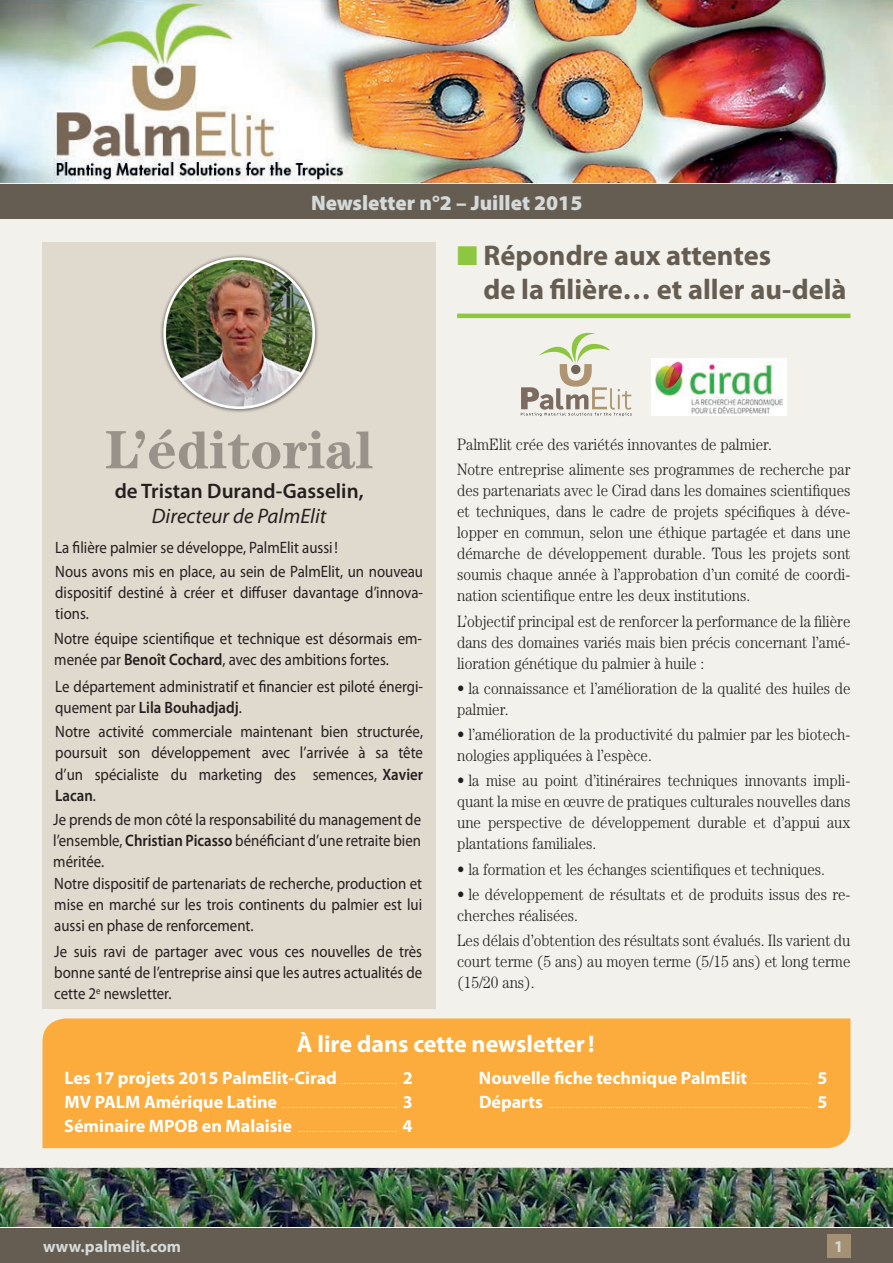
<style>
.page{position:relative;width:893px;height:1263px;background:#fff}
.page>*{position:absolute;margin:0;border:0;box-sizing:border-box;transform-origin:0 0}
.t1{font:700 54px "Century";color:#97928a}
.t2{font:700 28.5px/34.2px "Myriad Pro";color:#655c52}
.t3{font:700 24px "Myriad Pro";color:#fff}
.t4{font:900 21px "Myriad Pro";color:#d4dad9}
.t5{font:600 21px "Myriad Pro";color:#231f20}
.t6{font:italic 21px "Myriad Pro";color:#231f20}
.t7{font:700 18px "Myriad Pro";color:#fff}
.t8{font:300 16.5px/21px "Century";color:#231f20;scale:.9 1}
.t9{font:16.5px/21.3px "Myriad Pro";color:#231f20;scale:.9 1}
.t10{font:700 16.5px "Myriad Pro";color:#d4dad9}
.t11{font:300 12px/24px "Myriad Pro";color:#fff}
.s1{color:#8dc641}
.s2{font-weight:600}
.s3{font-weight:300;font-size:12px}
.s4{font-weight:700;font-size:18px}
</style>
<div class="page">
<div style="left:0;top:202px;width:893px;height:974px;background:#f2f1ec"></div>
<img style="left:0;top:0;width:893px;height:183px">
<div style="left:0;top:1229px;width:893px;height:34px;background:#655c52"></div>
<img style="left:0;top:1167px;width:893px;height:60px">
<div style="left:0;top:185px;width:893px;height:34px;background:#655c52"></div>
<div style="left:827px;top:1234px;width:23px;height:24px;background:#a49072"></div>
<div style="left:43px;top:242px;width:393px;height:767px;background:#e0d9cd"></div>
<div style="left:159px;top:253px;width:160px;height:160px;background:#231f20;opacity:.75"></div>
<img style="left:165px;top:259px;width:149px;height:149px;border-radius:75px">
<div style="left:163px;top:257px;width:152px;height:152px;border:3px solid #fff;border-radius:50%"></div>
<hr style="left:457px;top:314px;width:393px;height:4px;background:#8dc641">
<svg style="left:521px;top:333px;width:111px;height:83px"></svg>
<div style="left:651px;top:358px;width:136px;height:58px;background:#fff"></div>
<img style="left:655px;top:362px;width:128px;height:51px">
<div style="left:43px;top:1018px;width:807px;height:130px;background:#fbac3d"></div>
<p class="t4" style="left:311px;top:189px;width:273px">Newsletter n°2 – Juillet 2015</p>
<h2 class="t2" style="left:483px;top:237px;width:365px;text-indent:-26px"><span class="s1">■</span> Répondre aux attentes<br>de la filière… et aller au-delà</h2>
<h1 class="t1" style="left:105px;top:418px;width:270px">L’éditorial</h1>
<p class="t5" style="left:115px;top:477px;width:250px">de Tristan Durand-Gasselin,</p>
<p class="t6" style="left:152px;top:503px;width:176px">Directeur de PalmElit</p>
<p class="t9" style="left:55px;top:535px;width:410px;line-height:24.3px">La filière palmier se développe, PalmElit aussi !<br>Nous avons mis en place, au sein de PalmElit, un nouveau</p>
<p class="t9" style="left:55px;top:582px;width:410px">dispositif destiné à créer et diffuser davantage d’innova&shy;tions.</p>
<p class="t9" style="left:54px;top:628px;width:410px">Notre équipe scientifique et technique est désormais em&shy;menée par <span class="s2">Benoît Cochard</span>, avec des ambitions fortes.</p>
<p class="t9" style="left:55px;top:675px;width:410px">Le département administratif et financier est piloté énergi&shy;quement par <span class="s2">Lila Bouhadjadj</span>.</p>
<p class="t9" style="left:55px;top:721px;width:410px;text-align:justify">Notre activité commerciale maintenant bien structurée, poursuit son développement avec l’arrivée à sa tête d’un spécialiste du marketing des semences, <span class="s2">Xavier Lacan</span>.</p>
<p class="t9" style="left:53px;top:808px;width:411px">Je prends de mon côté la responsabilité du management de l’ensemble, <span class="s2">Christian Picasso</span> bénéficiant d’une retraite bien méritée.<br>Notre dispositif de partenariats de recherche, production et mise en marché sur les trois continents du palmier est lui aussi en phase de renforcement.</p>
<p class="t9" style="left:54px;top:941px;width:410px;text-align:justify">Je suis ravi de partager avec vous ces nouvelles de très bonne santé de l’entreprise ainsi que les autres actualités de cette 2<sup>e</sup> newsletter.</p>
<p class="t8" style="left:457px;top:432px;width:439px;line-height:25.2px">PalmElit crée des variétés innovantes de palmier.<br>Notre entreprise alimente ses programmes de recherche par</p>
<p class="t8" style="left:457px;top:480px;width:439px;text-align:justify">des partenariats avec le Cirad dans les domaines scientifiques et techniques, dans le cadre de projets spécifiques à déve&shy;lopper en commun, selon une éthique partagée et dans une démarche de développement durable. Tous les projets sont soumis chaque année à l’approbation d’un comité de coordi&shy;nation scientifique entre les deux institutions.</p>
<p class="t8" style="left:457px;top:610px;width:439px;text-align:justify">L’objectif principal est de renforcer la performance de la filière dans des domaines variés mais bien précis concernant l’amé&shy;lioration génétique du palmier à huile :</p>
<p class="t8" style="left:457px;top:677px;width:439px">• la connaissance et l’amélioration de la qualité des huiles de palmier.</p>
<p class="t8" style="left:457px;top:724px;width:439px">• l’amélioration de la productivité du palmier par les biotech&shy;nologies appliquées à l’espèce.</p>
<p class="t8" style="left:457px;top:770px;width:439px;text-align:justify">• la mise au point d’itinéraires techniques innovants impli&shy;quant la mise en œuvre de pratiques culturales nouvelles dans une perspective de développement durable et d’appui aux plantations familiales.</p>
<p class="t8" style="left:457px;top:858px;width:410px">• la formation et les échanges scientifiques et techniques.</p>
<p class="t8" style="left:457px;top:883px;width:439px">• le développement de résultats et de produits issus des re&shy;cherches réalisées.</p>
<p class="t8" style="left:457px;top:930px;width:439px;text-align:justify">Les délais d’obtention des résultats sont évalués. Ils varient du court terme (5 ans) au moyen terme (5/15 ans) et long terme (15/20 ans).</p>
<h3 class="t3" style="left:297px;top:1028px;width:299px">À lire dans cette newsletter!</h3>
<p class="t7" style="left:64px;top:1066px;width:350px">Les 17 projets 2015 PalmElit-Cirad <span class="s3">.....................</span> 2</p>
<p class="t11" style="left:64px;top:1092px;width:350px"><span class="s4">MV PALM Amérique Latine</span> ........................................... <span class="s4">3<br>Séminaire MPOB en Malaisie</span> ..................................... <span class="s4">4</span></p>
<p class="t7" style="left:479px;top:1066px;width:350px">Nouvelle fiche technique PalmElit <span class="s3">......................</span> 5</p>
<p class="t11" style="left:479px;top:1092px;width:350px"><span class="s4">Départs</span> .................................................................................................. <span class="s4">5</span></p>
<p class="t10" style="left:43px;top:1236px;width:139px">www.palmelit.com</p>
<p class="t10" style="left:834px;top:1236px;width:11px">1</p>
</div>
